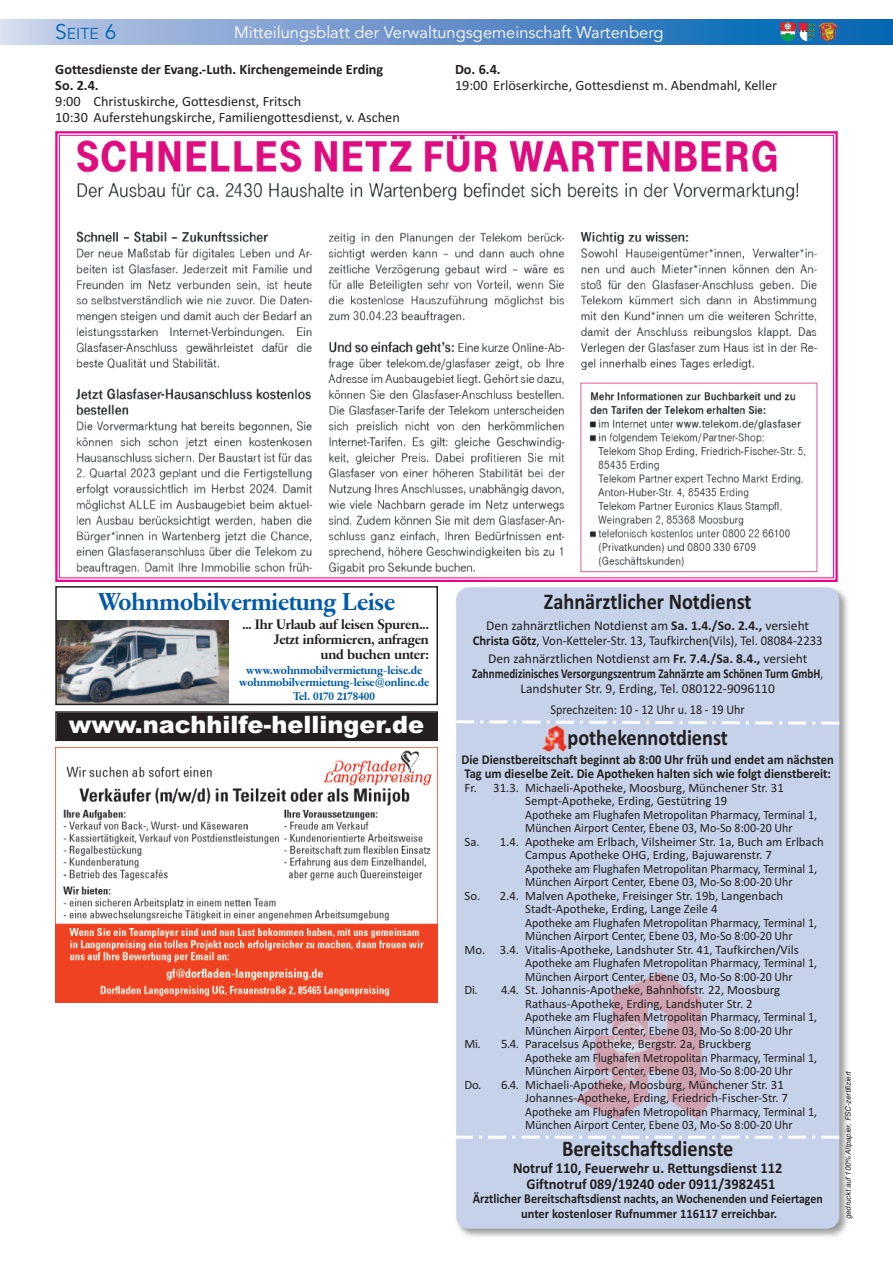
<style>
.page{position:relative;width:893px;height:1263px;background:#fff}
.page>*{position:absolute;margin:0;border:0;box-sizing:border-box;transform-origin:0 0}
.t1{font:900 24px "Arial";color:#fff}
.t2{font:500 24px "Quadriga BQ";color:#015aaa}
.t3{font:700 22.5px "Calibri";color:#231f20;scale:.9 1}
.t4{font:16.5px "Avenir";color:#fff}
.t5{font:15.75px "Avenir";color:#0166b3}
.t6{font:700 15px/15.8px "Calibri";color:#231f20;text-align:center;scale:.96 1}
.t7{font:14.25px/15.8px "Calibri";color:#231f20}
.t8{font:700 14.25px/15.8px "Calibri";color:#231f20}
.t9{font:13.5px/15px "Calibri";color:#231f20;text-align:center}
.t10{font:700 13.5px/14.2px "Calibri";color:#231f20;scale:.93 1}
.t11{font:500 13.5px/15px "Quadriga BQ";color:#231f20;text-align:right}
.t12{font:13.5px "Calibri";color:#231f20;scale:.9 1}
.t13{font:700 13.05px/14.2px "Calibri";color:#231f20;text-align:center;scale:.9 1}
.t14{font:12.75px "Calibri";color:#231f20;scale:.94 1}
.t15{font:12.75px "Calibri";color:#231f20}
.t16{font:500 11.25px/12px "Quadriga BQ";color:#015aaa;text-align:center}
.t17{font:500 11.25px "Quadriga BQ";letter-spacing:-.02em;color:#015aaa}
.t18{font:italic 7.5px "Helvetica";color:#231f20}
.s1{font-size:21px}
.s2{font-weight:700}
.s3{font-size:13.5px}
</style>
<div class="page">
<svg style="left:0;top:19px;width:893px;height:26px;background:#6595cc"></svg>
<img style="left:799px;top:22px;width:40px;height:19px">
<img style="left:780px;top:22px;width:16px;height:19px">
<img style="left:456px;top:587px;width:392px;height:650px">
<div style="left:456px;top:587px;width:383px;height:641px;background:#c6d2ea;border-radius:13px"></div>
<img style="left:575px;top:972px;width:144px;height:148px">
<img style="left:542px;top:726px;width:25px;height:26px">
<svg style="left:479px;top:1136px;width:337px;height:3px"></svg>
<hr style="left:455px;top:1136px;width:18px;height:3px;background:#fff">
<hr style="left:821px;top:1136px;width:18px;height:3px;background:#fff">
<svg style="left:471px;top:720px;width:345px;height:6px"></svg>
<hr style="left:456px;top:720px;width:18px;height:3px;background:#fff">
<svg style="left:821px;top:721px;width:18px;height:4px"></svg>
<div style="left:57px;top:713px;width:379px;height:26px;background:#231f20"></div>
<div style="left:55px;top:711px;width:383px;height:30px;border:2px solid #231f20"></div>
<img style="left:58px;top:621px;width:171px;height:81px">
<div style="left:55px;top:586px;width:383px;height:119px;border:2px solid #231f20"></div>
<img style="left:76px;top:137px;width:742px;height:438px">
<div style="left:55px;top:131px;width:783px;height:451px;border:2px solid #ed028c"></div>
<img style="left:55px;top:747px;width:383px;height:255px">
<p class="t5" style="left:55px;top:24px;width:63px"><span class="s1">S</span>EITE <span class="s1">6</span></p>
<p class="t4" style="left:234px;top:22px;width:431px">Mitteilungsblatt der Verwaltungsgemeinschaft Wartenberg</p>
<p class="t8" style="left:55px;top:62px;width:330px">Gottesdienste der Evang.-Luth. Kirchengemeinde Erding<br>So. 2.4.</p>
<p class="t7" style="left:55px;top:93px;width:346px">9:00 Christuskirche, Gottesdienst, Fritsch<br>10:30 Auferstehungskirche, Familiengottesdienst, v. Aschen</p>
<p class="t8" style="left:455px;top:62px;width:47px">Do. 6.4.</p>
<p class="t7" style="left:455px;top:77px;width:324px">19:00 Erlöserkirche, Gottesdienst m. Abendmahl, Keller</p>
<h1 class="t2" style="left:98px;top:588px;width:298px">Wohnmobilvermietung Leise</h1>
<p class="t11" style="left:242px;top:617px;width:188px">... Ihr Urlaub auf leisen Spuren...<br>Jetzt informieren, anfragen<br>und buchen unter:</p>
<p class="t16" style="left:239px;top:665px;width:192px">www.wohnmobilvermietung-leise.de wohnmobilvermietung-leise@online.de</p>
<p class="t17" style="left:293px;top:690px;width:83px">Tel. 0170 2178400</p>
<h1 class="t1" style="left:69px;top:711px;width:357px">www.nachhilfe-hellinger.de</h1>
<h2 class="t3" style="left:544px;top:588px;width:232px">Zahnärztlicher Notdienst</h2>
<p class="t9" style="left:473px;top:617px;width:351px">Den zahnärztlichen Notdienst am <span class="s2">Sa. 1.4./So. 2.4.,</span> versieht<br><span class="s2">Christa Götz</span>, Von-Ketteler-Str. 13, Taufkirchen(Vils), Tel. 08084-2233</p>
<p class="t9" style="left:472px;top:650px;width:353px">Den zahnärztlichen Notdienst am <span class="s2">Fr. 7.4./Sa. 8.4.,</span> versieht<br><span class="s2">Zahnmedizinisches Versorgungszentrum Zahnärzte am Schönen Turm GmbH</span>,<br>Landshuter Str. 9, Erding, Tel. 080122-9096110</p>
<p class="t12" style="left:551px;top:701px;width:217px">Sprechzeiten: 10 - 12 Uhr u. 18 - 19 Uhr</p>
<h2 class="t3" style="left:567px;top:724px;width:180px">pothekennotdienst</h2>
<p class="t10" style="left:462px;top:752px;width:402px">Die Dienstbereitschaft beginnt ab 8:00 Uhr früh und endet am nächsten<br>Tag um dieselbe Zeit. Die Apotheken halten sich wie folgt dienstbereit:</p>
<p class="t15" style="left:465px;top:780px;width:321px">Fr. 31.3. Michaeli-Apotheke, Moosburg, Münchener Str. 31</p>
<p class="t15" style="left:525px;top:793px;width:204px">Sempt-Apotheke, Erding, Gestütring 19</p>
<p class="t14" style="left:525px;top:807px;width:312px">Apotheke am Flughafen Metropolitan Pharmacy, Terminal 1,</p>
<p class="t14" style="left:525px;top:820px;width:286px">München Airport Center, Ebene 03, Mo-So 8:00-20 Uhr</p>
<p class="t15" style="left:465px;top:834px;width:361px">Sa. 1.4. Apotheke am Erlbach, Vilsheimer Str. 1a, Buch am Erlbach</p>
<p class="t15" style="left:525px;top:847px;width:248px">Campus Apotheke OHG, Erding, Bajuwarenstr. 7</p>
<p class="t14" style="left:525px;top:861px;width:312px">Apotheke am Flughafen Metropolitan Pharmacy, Terminal 1,</p>
<p class="t14" style="left:525px;top:874px;width:286px">München Airport Center, Ebene 03, Mo-So 8:00-20 Uhr</p>
<p class="t15" style="left:465px;top:888px;width:320px">So. 2.4. Malven Apotheke, Freisinger Str. 19b, Langenbach</p>
<p class="t15" style="left:525px;top:901px;width:194px">Stadt-Apotheke, Erding, Lange Zeile 4</p>
<p class="t14" style="left:525px;top:915px;width:312px">Apotheke am Flughafen Metropolitan Pharmacy, Terminal 1,</p>
<p class="t14" style="left:525px;top:928px;width:286px">München Airport Center, Ebene 03, Mo-So 8:00-20 Uhr</p>
<p class="t15" style="left:465px;top:942px;width:335px">Mo. 3.4. Vitalis-Apotheke, Landshuter Str. 41, Taufkirchen/Vils</p>
<p class="t14" style="left:525px;top:955px;width:312px">Apotheke am Flughafen Metropolitan Pharmacy, Terminal 1,</p>
<p class="t14" style="left:525px;top:969px;width:286px">München Airport Center, Ebene 03, Mo-So 8:00-20 Uhr</p>
<p class="t15" style="left:465px;top:982px;width:317px">Di. 4.4. St. Johannis-Apotheke, Bahnhofstr. 22, Moosburg</p>
<p class="t15" style="left:525px;top:996px;width:229px">Rathaus-Apotheke, Erding, Landshuter Str. 2</p>
<p class="t14" style="left:525px;top:1009px;width:312px">Apotheke am Flughafen Metropolitan Pharmacy, Terminal 1,</p>
<p class="t14" style="left:525px;top:1023px;width:286px">München Airport Center, Ebene 03, Mo-So 8:00-20 Uhr</p>
<p class="t15" style="left:465px;top:1036px;width:288px">Mi. 5.4. Paracelsus Apotheke, Bergstr. 2a, Bruckberg</p>
<p class="t14" style="left:525px;top:1050px;width:312px">Apotheke am Flughafen Metropolitan Pharmacy, Terminal 1,</p>
<p class="t14" style="left:525px;top:1063px;width:286px">München Airport Center, Ebene 03, Mo-So 8:00-20 Uhr</p>
<p class="t15" style="left:465px;top:1077px;width:321px">Do. 6.4. Michaeli-Apotheke, Moosburg, Münchener Str. 31</p>
<p class="t15" style="left:525px;top:1090px;width:264px">Johannes-Apotheke, Erding, Friedrich-Fischer-Str. 7</p>
<p class="t14" style="left:525px;top:1104px;width:312px">Apotheke am Flughafen Metropolitan Pharmacy, Terminal 1,</p>
<p class="t14" style="left:525px;top:1117px;width:286px">München Airport Center, Ebene 03, Mo-So 8:00-20 Uhr</p>
<h2 class="t3" style="left:562px;top:1135px;width:192px">Bereitschaftsdienste</h2>
<p class="t6" style="left:513px;top:1160px;width:282px">Notruf 110, Feuerwehr u. Rettungsdienst 112<br>Giftnotruf 089/19240 oder 0911/3982451</p>
<p class="t13" style="left:473px;top:1192px;width:390px"><span class="s3">Ärztlicher Bereitschaftsdienst</span> nachts, an Wochenenden und Feiertagen unter kostenloser Rufnummer 116117 erreichbar.</p>
<p class="t18" style="left:844px;top:1219px;width:149px;rotate:-90deg">gedruckt auf 100% Altpapier, FSC-zertifiziert</p>
</div>
